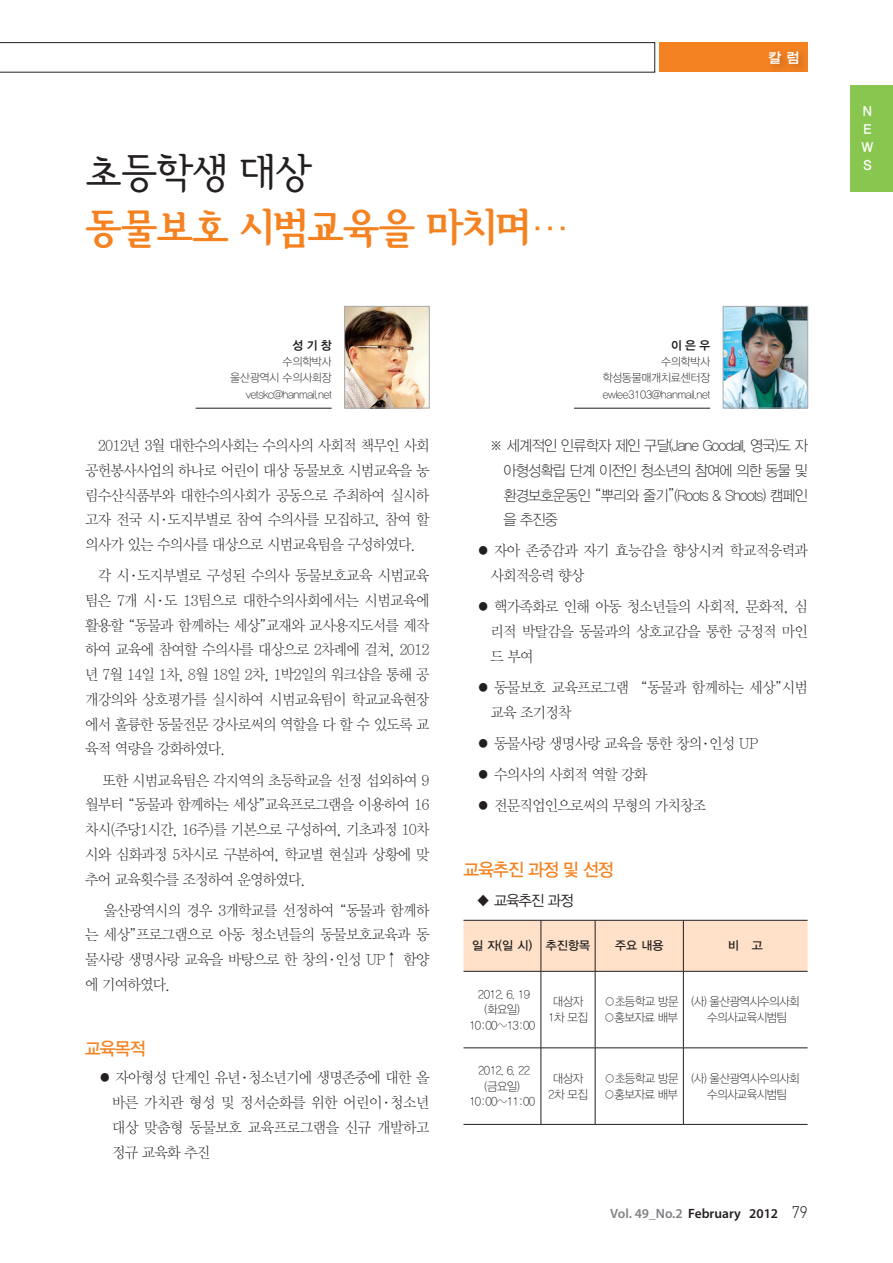
<style>
.page{position:relative;width:893px;height:1263px;background:#fff}
.page>*{position:absolute;margin:0;border:0;box-sizing:border-box;transform-origin:0 0}
.t1{font:42px "Seoul Hangang EB";letter-spacing:-.025em;color:#f58220}
.t2{font:42px "Seoul Hangang M";letter-spacing:-.025em;color:#231f20}
.t3{font:18px "YDIYGO330";letter-spacing:-.05em;color:#f58220;scale:.95 1}
.t4{font:15px/24.8px "YDIY Mj O310";letter-spacing:-.05em;color:#231f20;text-align:justify;scale:.95 1}
.t5{font:15px/24.8px "YDIYGO310";letter-spacing:-.05em;color:#231f20;text-align:justify;scale:.95 1}
.t6{font:15px "YDIYGO320";letter-spacing:-.05em;color:#231f20;scale:.95 1}
.t7{font:14.25px "YDIYGO340";color:#fff}
.t8{font:600 13.5px "Myriad Pro";color:#231f20}
.t9{font:13.5px "YDIYGO340";color:#fff}
.ÙÅÁ_Û{font:12px/15.6px "YDIYGO310";letter-spacing:-.05em;color:#231f20;text-align:center;scale:.95 1}
.ÙÅÁ_Û-2{font:12px "YDIYGO330";color:#231f20}
.t10{font:12px "YDIYGO340";letter-spacing:.3em;color:#231f20}
.t11{font:11.25px "YDIYGO310";letter-spacing:-.025em;color:#231f20}
.s1{font-family:"YDIYGO310"}
.s2{font-family:"Gulim"}
.s3{font-family:"YDIY Mj O330"}
.s4{font-family:"YDIYGO330"}
.s5{color:#808285}
.s6{font-family:"Dinlig";font-weight:400;font-size:16.5px}
</style>
<div class="page">
<div style="left:850px;top:85px;width:43px;height:106px;background:#89c650"></div>
<svg style="left:0;top:43px;width:655px;height:29px"></svg>
<div style="left:659px;top:43px;width:149px;height:29px;background:#f58220"></div>
<div style="left:765px;top:46px;width:44px;height:29px;background:#231f20;opacity:.3"></div>
<div style="left:463px;top:921px;width:344px;height:50px;background:#fee1c8"></div>
<hr style="left:463px;top:920px;width:78px;height:1px;background:#231f20">
<hr style="left:541px;top:920px;width:1px;height:51px;background:#231f20">
<hr style="left:541px;top:920px;width:54px;height:1px;background:#231f20">
<hr style="left:595px;top:920px;width:1px;height:51px;background:#231f20">
<hr style="left:595px;top:920px;width:88px;height:1px;background:#231f20">
<hr style="left:683px;top:920px;width:1px;height:51px;background:#231f20">
<hr style="left:683px;top:920px;width:124px;height:1px;background:#231f20">
<hr style="left:463px;top:971px;width:78px;height:1px;background:#231f20">
<hr style="left:541px;top:971px;width:1px;height:77px;background:#231f20">
<hr style="left:541px;top:971px;width:54px;height:1px;background:#231f20">
<hr style="left:595px;top:971px;width:1px;height:77px;background:#231f20">
<hr style="left:595px;top:971px;width:88px;height:1px;background:#231f20">
<hr style="left:683px;top:971px;width:1px;height:77px;background:#231f20">
<hr style="left:683px;top:971px;width:124px;height:1px;background:#231f20">
<hr style="left:463px;top:1047px;width:78px;height:1px;background:#231f20">
<hr style="left:463px;top:1124px;width:78px;height:1px;background:#231f20">
<hr style="left:541px;top:1048px;width:1px;height:76px;background:#231f20">
<hr style="left:541px;top:1047px;width:54px;height:1px;background:#231f20">
<hr style="left:541px;top:1124px;width:54px;height:1px;background:#231f20">
<hr style="left:595px;top:1048px;width:1px;height:76px;background:#231f20">
<hr style="left:595px;top:1047px;width:88px;height:1px;background:#231f20">
<hr style="left:595px;top:1124px;width:88px;height:1px;background:#231f20">
<hr style="left:683px;top:1048px;width:1px;height:76px;background:#231f20">
<hr style="left:683px;top:1047px;width:124px;height:1px;background:#231f20">
<hr style="left:683px;top:1124px;width:124px;height:1px;background:#231f20">
<img style="left:346px;top:308px;width:81px;height:98px">
<div style="left:344px;top:306px;width:85px;height:102px;border:1px solid #a8a9ad"></div>
<hr style="left:196px;top:408px;width:136px;height:1px;background:#231f20">
<img style="left:725px;top:308px;width:81px;height:98px">
<div style="left:723px;top:306px;width:85px;height:102px;border:1px solid #a8a9ad"></div>
<hr style="left:574px;top:408px;width:136px;height:1px;background:#231f20">
<p class="t2" style="left:85px;top:151px;width:229px">초등학생 대상</p>
<p class="t1" style="left:85px;top:196px;width:487px">동물보호 시범교육을 마치며<span class="s1">…</span></p>
<p class="t10" style="left:293px;top:338px;width:41px">성기창</p>
<p class="t11" style="left:283px;top:355px;width:51px">수의학박사</p>
<p class="t11" style="left:230px;top:372px;width:103px">울산광역시 수의사회장</p>
<p class="t11" style="left:246px;top:388px;width:87px">vetskc@hanmail.net</p>
<p class="t10" style="left:671px;top:338px;width:41px">이은우</p>
<p class="t11" style="left:661px;top:355px;width:51px">수의학박사</p>
<p class="t11" style="left:602px;top:372px;width:109px">학성동물매개치료센터장</p>
<p class="t11" style="left:603px;top:388px;width:109px">ewlee3103@hanmail.net</p>
<p class="t7" style="left:768px;top:49px;width:33px">칼 럼</p>
<p class="t4" style="left:85px;top:434px;width:364px;text-indent:13px">2012년 3월 대한수의사회는 수의사의 사회적 책무인 사회 공헌봉사사업의 하나로 어린이 대상 동물보호 시범교육을 농 림수산식품부와 대한수의사회가 공동으로 주최하여 실시하 고자 전국 시<span class="s2">ᆞ</span>도지부별로 참여 수의사를 모집하고, 참여 할 의사가 있는 수의사를 대상으로 시범교육팀을 구성하였다.</p>
<p class="t4" style="left:85px;top:564px;width:364px;text-indent:13px">각 시<span class="s2">ᆞ</span>도지부별로 구성된 수의사 동물보호교육 시범교육 팀은 7개 시<span class="s2">ᆞ</span>도 13팀으로 대한수의사회에서는 시범교육에 활용할 <span class="s2">“</span>동물과 함께하는 세상<span class="s2">”</span>교재와 교사용지도서를 제작 하여 교육에 참여할 수의사를 대상으로 2차례에 걸쳐, 2012 년 7월 14일 1차, 8월 18일 2차, 1박2일의 워크샵을 통해 공 개강의와 상호평가를 실시하여 시범교육팀이 학교교육현장 에서 훌륭한 동물전문 강사로써의 역할을 다 할 수 있도록 교 육적 역량을 강화하였다.</p>
<p class="t4" style="left:85px;top:768px;width:364px;text-indent:17px">또한 시범교육팀은 각지역의 초등학교을 선정 섭외하여 9 월부터 <span class="s2">“</span>동물과 함께하는 세상<span class="s2">”</span>교육프로그램을 이용하여 16 차시(주당1시간, 16주)를 기본으로 구성하여, 기초과정 10차 시와 심화과정 5차시로 구분하여, 학교별 현실과 상황에 맞 추어 교육횟수를 조정하여 운영하였다.</p>
<p class="t4" style="left:85px;top:898px;width:364px;text-indent:19px">울산광역시의 경우 3개학교를 선정하여 <span class="s2">“</span>동물과 함께하 는 세상<span class="s2">”</span>프로그램으로 아동 청소년들의 동물보호교육과 동 물사랑 생명사랑 교육을 바탕으로 한 창의<span class="s2">ᆞ</span>인성 UP↑ 함양 에 기여하였다.</p>
<p class="t3" style="left:85px;top:1038px;width:65px">교육목적</p>
<p class="t4" style="left:112px;top:1066px;width:336px;text-indent:-14px"><span class="s3">●</span> 자아형성 단계인 유년<span class="s2">ᆞ</span>청소년기에 생명존중에 대한 올 바른 가치관 형성 및 정서순화를 위한 어린이<span class="s2">ᆞ</span>청소년 대상 맞춤형 동물보호 교육프로그램을 신규 개발하고 정규 교육화 추진</p>
<p class="t5" style="left:503px;top:433px;width:322px;text-indent:-14px">※ 세계적인 인류학자 제인 구달(Jane Goodall, 영국)도 자 아형성확립 단계 이전인 청소년의 참여에 의한 동물 및 환경보호운동인 <span class="s2">“</span>뿌리와 줄기<span class="s2">”</span>(Roots &amp; Shoots) 캠페인 을 추진중</p>
<p class="t4" style="left:490px;top:539px;width:336px;text-indent:-14px"><span class="s3">●</span> 자아 존중감과 자기 효능감을 향상시켜 학교적응력과 사회적응력 향상</p>
<p class="t4" style="left:490px;top:595px;width:336px;text-indent:-14px"><span class="s3">●</span> 핵가족화로 인해 아동 청소년들의 사회적, 문화적, 심 리적 박탈감을 동물과의 상호교감을 통한 긍정적 마인 드 부여</p>
<p class="t4" style="left:490px;top:676px;width:336px;text-indent:-14px"><span class="s3">●</span> 동물보호 교육프로그램 <span class="s2">“</span>동물과 함께하는 세상<span class="s2">”</span>시범 교육 조기정착</p>
<p class="t4" style="left:476px;top:731px;width:298px"><span class="s3">●</span> 동물사랑 생명사랑 교육을 통한 창의<span class="s2">ᆞ</span>인성 UP</p>
<p class="t4" style="left:476px;top:763px;width:181px"><span class="s3">●</span> 수의사의 사회적 역할 강화</p>
<p class="t4" style="left:476px;top:794px;width:244px"><span class="s3">●</span> 전문직업인으로써의 무형의 가치창조</p>
<p class="t3" style="left:463px;top:859px;width:160px">교육추진 과정 및 선정</p>
<p class="t6" style="left:476px;top:892px;width:104px"><span class="s4">◆</span> 교육추진 과정</p>
<p class="ÙÅÁ_Û-2" style="left:472px;top:939px;width:62px">일 자(일 시)</p>
<p class="ÙÅÁ_Û-2" style="left:546px;top:939px;width:46px">추진항목</p>
<p class="ÙÅÁ_Û-2" style="left:615px;top:939px;width:50px">주요 내용</p>
<p class="ÙÅÁ_Û-2" style="left:728px;top:939px;width:36px">비 고</p>
<p class="ÙÅÁ_Û" style="left:478px;top:986px;width:57px">2012. 6. 19</p>
<p class="ÙÅÁ_Û" style="left:485px;top:1002px;width:39px">(화요일)</p>
<p class="ÙÅÁ_Û" style="left:469px;top:1017px;width:71px">10:00~13:00</p>
<p class="ÙÅÁ_Û" style="left:691px;top:994px;width:115px">(사) 울산광역시수의사회</p>
<p class="ÙÅÁ_Û" style="left:707px;top:1010px;width:86px">수의사교육시범팀</p>
<p class="ÙÅÁ_Û" style="left:553px;top:994px;width:33px">대상자</p>
<p class="ÙÅÁ_Û" style="left:548px;top:1010px;width:43px">1차 모집</p>
<p class="ÙÅÁ_Û" style="left:604px;top:994px;width:80px">○초등학교 방문</p>
<p class="ÙÅÁ_Û" style="left:604px;top:1010px;width:80px">○홍보자료 배부</p>
<p class="ÙÅÁ_Û" style="left:478px;top:1063px;width:57px">2012. 6. 22</p>
<p class="ÙÅÁ_Û" style="left:469px;top:1078px;width:71px">(금요일)<br>10:00~11:00</p>
<p class="ÙÅÁ_Û" style="left:553px;top:1071px;width:33px">대상자</p>
<p class="ÙÅÁ_Û" style="left:548px;top:1086px;width:43px">2차 모집</p>
<p class="ÙÅÁ_Û" style="left:604px;top:1071px;width:80px">○초등학교 방문</p>
<p class="ÙÅÁ_Û" style="left:604px;top:1086px;width:80px">○홍보자료 배부</p>
<p class="ÙÅÁ_Û" style="left:691px;top:1071px;width:115px">(사) 울산광역시수의사회</p>
<p class="ÙÅÁ_Û" style="left:707px;top:1086px;width:86px">수의사교육시범팀</p>
<p class="t8" style="left:610px;top:1205px;width:199px"><span class="s5">Vol. 49_No.2</span> February 2012 <span class="s6">79</span></p>
<p class="t9" style="left:863px;top:103px;width:11px">N</p>
<p class="t9" style="left:863px;top:121px;width:10px">E</p>
<p class="t9" style="left:862px;top:139px;width:13px">W</p>
<p class="t9" style="left:863px;top:157px;width:10px">S</p>
</div>
